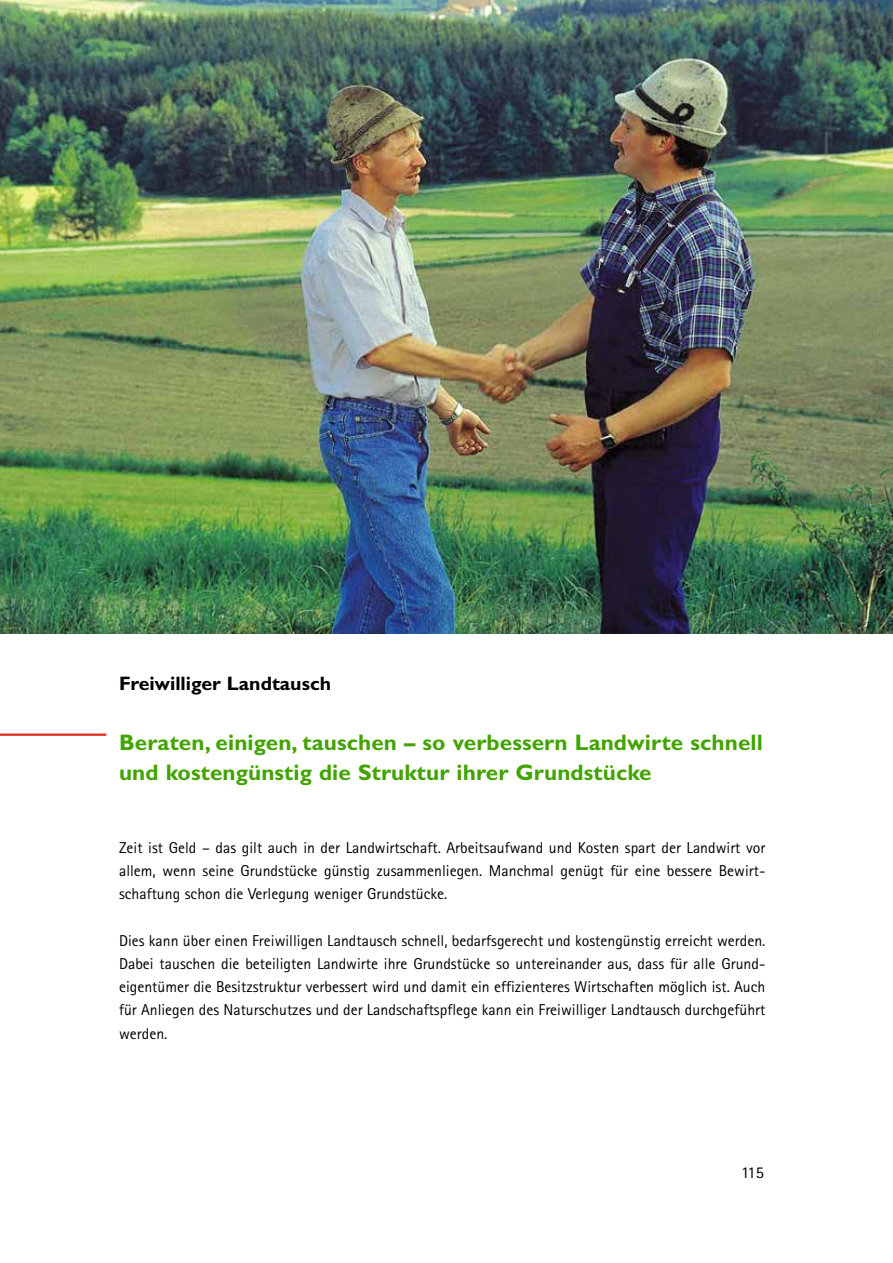
<style>
.page{position:relative;width:893px;height:1263px;background:#fff}
.page>*{position:absolute;margin:0;border:0;box-sizing:border-box;transform-origin:0 0}
.t1{font:700 22.5px/30px "Gill Sans Std";letter-spacing:.005em;color:#42a400}
.t2{font:700 19.5px "Gill Sans Std";color:#000}
.t3{font:16.5px "Rotis Sans Serif Pro";color:#000}
.t4{font:15.75px/23.2px "Rotis Sans Serif Pro";color:#000;text-align:justify}
</style>
<div class="page">
<img style="left:0;top:0;width:893px;height:634px">
<hr style="left:0;top:733px;width:106px;height:3px;background:#dd2a1b">
<p class="t2" style="left:119px;top:672px;width:214px">Freiwilliger Landtausch</p>
<h1 class="t1" style="left:119px;top:727px;width:645px">Beraten, einigen, tauschen – so verbessern Landwirte schnell und kostengünstig die Struktur ihrer Grundstücke</h1>
<p class="t4" style="left:119px;top:836px;width:648px">Zeit ist Geld – das gilt auch in der Landwirtschaft. Arbeitsaufwand und Kosten spart der Landwirt vor allem, wenn seine Grundstücke günstig zusammenliegen. Manchmal genügt für eine bessere Bewirt&shy;schaftung schon die Verlegung weniger Grundstücke.</p>
<p class="t4" style="left:119px;top:929px;width:648px">Dies kann über einen Freiwilligen Landtausch schnell, bedarfsgerecht und kostengünstig erreicht werden.<br>Dabei tauschen die beteiligten Landwirte ihre Grundstücke so untereinander aus, dass für alle Grund&shy;eigentümer die Besitzstruktur verbessert wird und damit ein effizienteres Wirtschaften möglich ist. Auch für Anliegen des Naturschutzes und der Landschaftspflege kann ein Freiwilliger Landtausch durchgeführt werden.</p>
<p class="t3" style="left:741px;top:1163px;width:24px">115</p>
</div>
